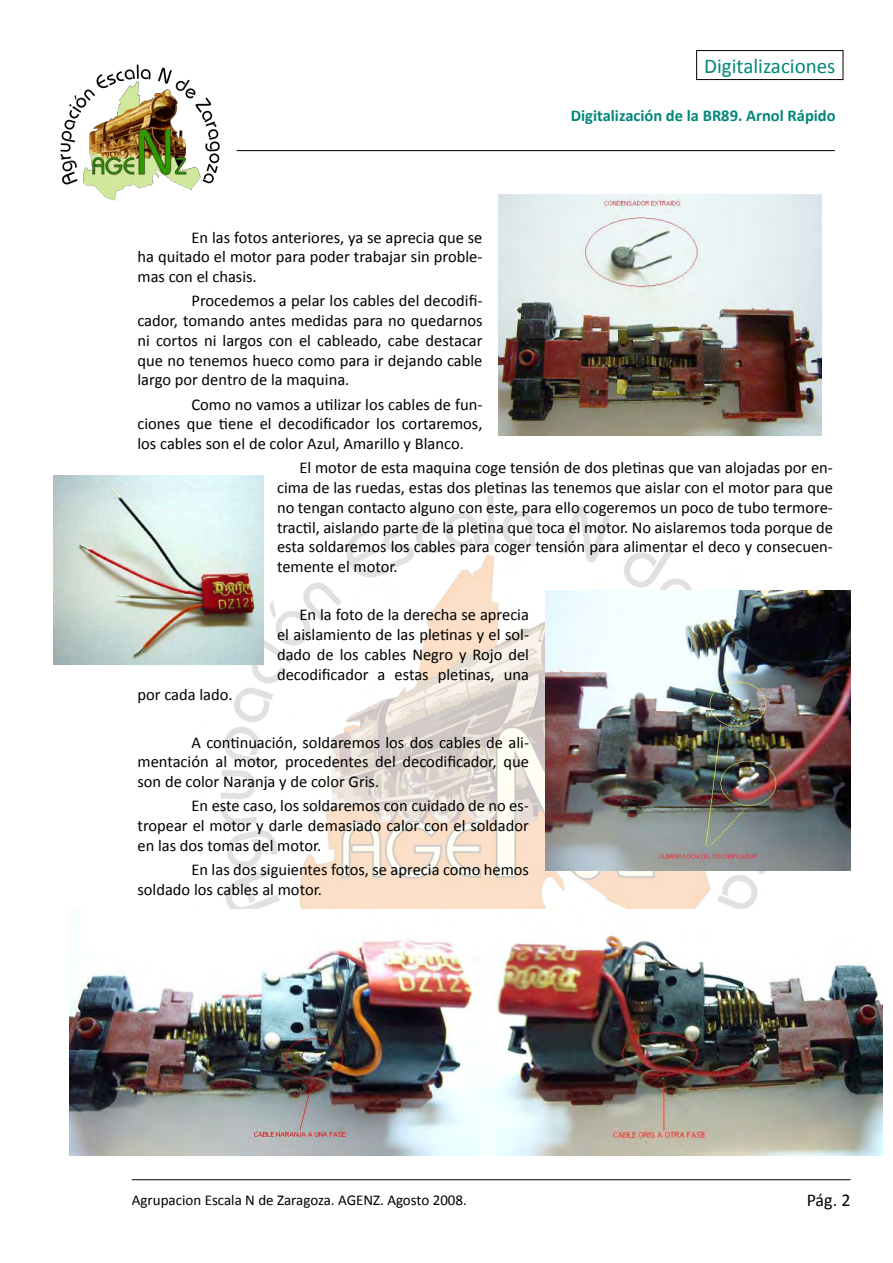
<style>
.page{position:relative;width:893px;height:1263px;background:#fff}
.page>*{position:absolute;margin:0;border:0;box-sizing:border-box;transform-origin:0 0}
.t1{font:21px "Calibri";color:#00877a}
.t2{font:18px "Calibri";color:#000}
.t3{font:16.5px/19.8px "Calibri";color:#000;text-align:justify}
.t4{font:700 16.5px "Calibri";color:#00877a}
.t5{font:15px "Calibri";color:#000}
</style>
<div class="page">
<img style="left:187px;top:475px;width:625px;height:434px">
<hr style="left:237px;top:150px;width:598px;height:1px;background:#000">
<hr style="left:132px;top:1179px;width:718px;height:1px;background:#000">
<img style="left:60px;top:64px;width:160px;height:137px">
<div style="left:696px;top:50px;width:147px;height:30px;border:1px solid #000"></div>
<img style="left:498px;top:195px;width:324px;height:241px">
<img style="left:53px;top:475px;width:210px;height:189px">
<img style="left:545px;top:590px;width:305px;height:280px">
<img style="left:69px;top:935px;width:813px;height:220px">
<p class="t1" style="left:704px;top:53px;width:133px">Digitalizaciones</p>
<p class="t4" style="left:571px;top:105px;width:266px">Digitalización de la BR89. Arnol Rápido</p>
<p class="t3" style="left:137px;top:226px;width:347px;text-indent:54px">En las fotos anteriores, ya se aprecia que se ha quitado el motor para poder trabajar sin proble&shy;mas con el chasis.</p>
<p class="t3" style="left:137px;top:290px;width:347px;text-indent:54px">Procedemos a pelar los cables del decodifi&shy;cador, tomando antes medidas para no quedarnos ni cortos ni largos con el cableado, cabe destacar que no tenemos hueco como para ir dejando cable largo por dentro de la maquina.</p>
<p class="t3" style="left:137px;top:393px;width:347px;text-indent:54px">Como no vamos a utilizar los cables de fun&shy;ciones que tiene el decodificador los cortaremos, los cables son el de color Azul, Amarillo y Blanco.</p>
<p class="t3" style="left:277px;top:457px;width:557px;text-indent:22px">El motor de esta maquina coge tensión de dos pletinas que van alojadas por en&shy;cima de las ruedas, estas dos pletinas las tenemos que aislar con el motor para que no tengan contacto alguno con este, para ello cogeremos un poco de tubo termore&shy;tractil, aislando parte de la pletina que toca el motor. No aislaremos toda porque de esta soldaremos los cables para coger tensión para alimentar el deco y consecuen&shy;temente el motor.</p>
<p class="t3" style="left:277px;top:604px;width:254px;text-indent:22px">En la foto de la derecha se aprecia el aislamiento de las pletinas y el sol&shy;dado de los cables Negro y Rojo del decodificador a estas pletinas, una</p>
<p class="t3" style="left:137px;top:683px;width:97px">por cada lado.</p>
<p class="t3" style="left:137px;top:731px;width:393px;text-indent:54px">A continuación, soldaremos los dos cables de ali&shy;mentación al motor, procedentes del decodificador, que son de color Naranja y de color Gris.</p>
<p class="t3" style="left:137px;top:795px;width:393px;text-indent:54px">En este caso, los soldaremos con cuidado de no es&shy;tropear el motor y darle demasiado calor con el soldador en las dos tomas del motor.</p>
<p class="t3" style="left:137px;top:859px;width:393px;text-indent:54px">En las dos siguientes fotos, se aprecia como hemos soldado los cables al motor.</p>
<p class="t5" style="left:132px;top:1190px;width:337px">Agrupacion Escala N de Zaragoza. AGENZ. Agosto 2008.</p>
<p class="t2" style="left:807px;top:1189px;width:45px">Pág. 2</p>
</div>
